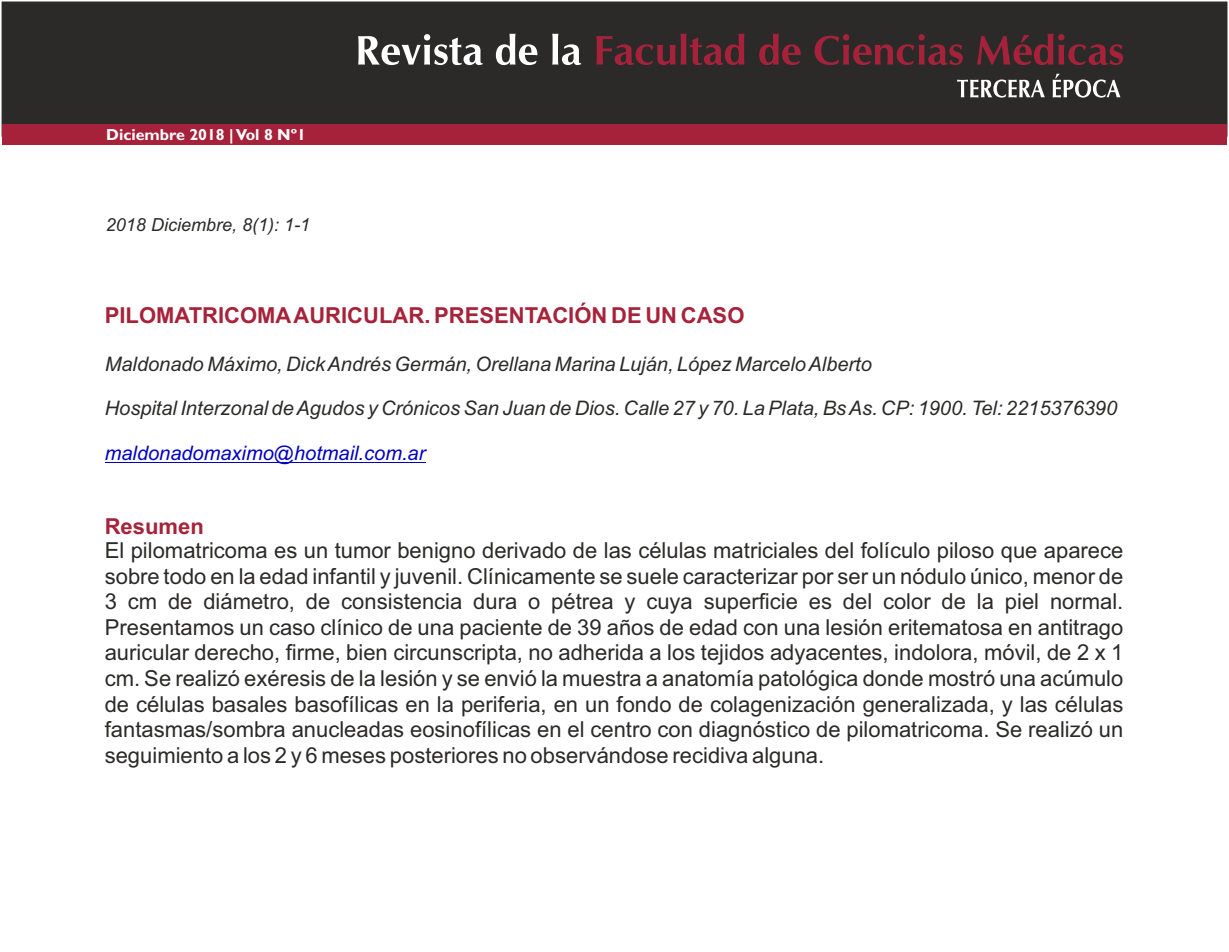
<style>
.page{position:relative;width:1229px;height:952px;background:#fff}
.page>*{position:absolute;margin:0;border:0;box-sizing:border-box;transform-origin:0 0}
.t1{font:22px/25.6px "Arial";color:#2b2a29;text-align:justify}
.t2{font:700 22px "Arial";color:#a6233a}
.t3{font:italic 20px "Arial";color:#2b2a29}
.t4{font:italic 20px "Arial";color:#0000c4}
.t5{font:italic 18px "Arial";color:#2b2a29}
.t6{font:700 16px "Gill Sans";color:#fefefe}
</style>
<div class="page">
<div style="left:2px;top:2px;width:1224px;height:134px;background:#2b2a29"></div>
<svg style="left:358px;top:34px;width:124px;height:31px"></svg>
<svg style="left:496px;top:34px;width:85px;height:31px"></svg>
<svg style="left:596px;top:34px;width:526px;height:31px"></svg>
<svg style="left:957px;top:74px;width:163px;height:24px"></svg>
<div style="left:2px;top:124px;width:1224px;height:20px;background:#a6223a"></div>
<hr style="left:105px;top:462px;width:320px;height:1px;background:#0000c4">
<p class="t6" style="left:106px;top:129px;width:201px">Diciembre 2018 | Vol 8 Nº1</p>
<p class="t5" style="left:106px;top:218px;width:206px">2018 Diciembre, 8(1): 1-1</p>
<p class="t2" style="left:105px;top:307px;width:641px">PILOMATRICOMAAURICULAR. PRESENTACIÓN DE UN CASO</p>
<p class="t3" style="left:105px;top:356px;width:768px">Maldonado Máximo, Dick Andrés Germán, Orellana Marina Luján, López Marcelo Alberto</p>
<p class="t3" style="left:105px;top:401px;width:1013px">Hospital Interzonal de Agudos y Crónicos San Juan de Dios. Calle 27 y 70. La Plata, Bs As. CP: 1900. Tel: 2215376390</p>
<p class="t4" style="left:105px;top:445px;width:322px">maldonadomaximo@hotmail.com.ar</p>
<p class="t2" style="left:105px;top:517px;width:101px">Resumen</p>
<p class="t1" style="left:105px;top:539px;width:1019px">El pilomatricoma es un tumor benigno derivado de las células matriciales del folículo piloso que aparece sobre todo en la edad infantil y juvenil. Clínicamente se suele caracterizar por ser un nódulo único, menor de 3 cm de diámetro, de consistencia dura o pétrea y cuya superficie es del color de la piel normal.<br>Presentamos un caso clínico de una paciente de 39 años de edad con una lesión eritematosa en antitrago auricular derecho, firme, bien circunscripta, no adherida a los tejidos adyacentes, indolora, móvil, de 2 x 1 cm. Se realizó exéresis de la lesión y se envió la muestra a anatomía patológica donde mostró una acúmulo de células basales basofílicas en la periferia, en un fondo de colagenización generalizada, y las células fantasmas/sombra anucleadas eosinofílicas en el centro con diagnóstico de pilomatricoma. Se realizó un seguimiento a los 2 y 6 meses posteriores no observándose recidiva alguna.</p>
</div>
